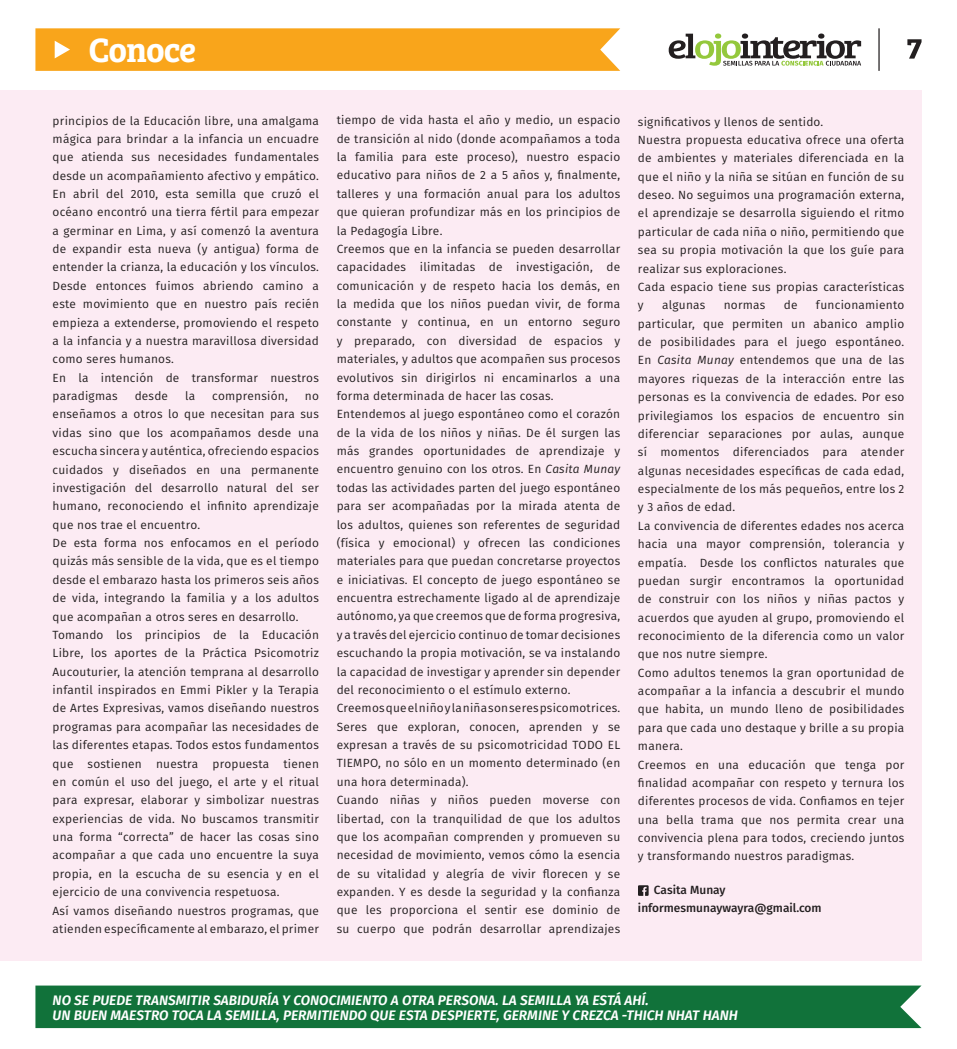
<style>
.page{position:relative;width:957px;height:1049px;background:#fff}
.page>*{position:absolute;margin:0;border:0;box-sizing:border-box;transform-origin:0 0}
.t1{font:600 35px "Bree Serif";letter-spacing:-.025em;color:#fff}
.t2{font:italic 600 13.75px/15px "Fira Sans";color:#fff}
.t3{font:11.88px/18.4px "Fira Sans";letter-spacing:.02em;color:#231f20}
.t4{font:500 11.88px/18.4px "Fira Sans";color:#231f20}
.s1{font-style:italic}
</style>
<div class="page">
<svg style="left:668px;top:34px;width:193px;height:32px"></svg>
<hr style="left:878px;top:28px;width:1px;height:43px;background:#231f20">
<div style="left:35px;top:985px;width:886px;height:43px;background:#11723a"></div>
<svg style="left:35px;top:28px;width:585px;height:43px;background:#f9a722"></svg>
<div style="left:0;top:90px;width:921px;height:870px;background:#fcebf3"></div>
<svg style="left:638px;top:885px;width:10px;height:11px"></svg>
<svg style="left:907px;top:39px;width:14px;height:20px"></svg>
<h1 class="t1" style="left:89px;top:23px;width:109px">Conoce</h1>
<p class="t3" style="left:53px;top:111px;width:268px">principios de la Educación libre, una amalgama mágica para brindar a la infancia un encuadre que atienda sus necesidades fundamentales desde un acompañamiento afectivo y empático.<br>En abril del 2010, esta semilla que cruzó el océano encontró una tierra fértil para empezar a germinar en Lima, y así comenzó la aventura de expandir esta nueva (y antigua) forma de entender la crianza, la educación y los vínculos.<br>Desde entonces fuimos abriendo camino a este movimiento que en nuestro país recién empieza a extenderse, promoviendo el respeto a la infancia y a nuestra maravillosa diversidad como seres humanos.<br>En la intención de transformar nuestros paradigmas</p>
<p class="t3" style="left:135px;top:387px;width:35px">desde</p>
<p class="t3" style="left:185px;top:387px;width:12px">la</p>
<p class="t3" style="left:212px;top:387px;width:77px">comprensión,</p>
<p class="t3" style="left:53px;top:387px;width:268px;text-indent:252px">no enseñamos a otros lo que necesitan para sus vidas sino que los acompañamos desde una escucha sincera y auténtica, ofreciendo espacios cuidados y diseñados en una permanente investigación del desarrollo natural del ser humano, reconociendo el infinito aprendizaje que nos trae el encuentro.<br>De esta forma nos enfocamos en el período quizás más sensible de la vida, que es el tiempo desde el embarazo hasta los primeros seis años de vida, integrando la familia y a los adultos que acompañan a otros seres en desarrollo.<br>Tomando los principios de la Educación Libre, los aportes de la Práctica Psicomotriz Aucouturier, la atención temprana al desarrollo infantil inspirados en Emmi Pikler y la Terapia de Artes Expresivas, vamos diseñando nuestros programas para acompañar las necesidades de las diferentes etapas. Todos estos fundamentos que sostienen nuestra propuesta tienen en común el uso del juego, el arte y el ritual para expresar, elaborar y simbolizar nuestras experiencias de vida. No buscamos transmitir una forma “correcta” de hacer las cosas sino acompañar a que cada uno encuentre la suya propia, en la escucha de su esencia y en el ejercicio de una convivencia respetuosa.<br>Así vamos diseñando nuestros programas, que atienden específicamente al embarazo, el primer</p>
<p class="t3" style="left:337px;top:111px;width:285px">tiempo de vida hasta el año y medio, un espacio de transición al nido (donde acompañamos a toda la familia para este proceso), nuestro espacio educativo para niños de 2 a 5 años y, finalmente, talleres y una formación anual para los adultos que quieran profundizar más en los principios de la Pedagogía Libre.<br>Creemos que en la infancia se pueden desarrollar capacidades ilimitadas de investigación, de comunicación y de respeto hacia los demás, en la medida que los niños puedan vivir, de forma constante y continua, en un entorno seguro y preparado, con diversidad de espacios y materiales, y adultos que acompañen sus procesos evolutivos sin dirigirlos ni encaminarlos a una forma determinada de hacer las cosas.<br>Entendemos al juego espontáneo como el corazón de la vida de los niños y niñas. De él surgen las más grandes oportunidades de aprendizaje y encuentro genuino con los otros. En <span class="s1">Casita Munay </span>todas las actividades parten del juego espontáneo para ser acompañadas por la mirada atenta de los adultos, quienes son referentes de seguridad (física y emocional) y ofrecen las condiciones materiales para que puedan concretarse proyectos e iniciativas. El concepto de juego espontáneo se encuentra estrechamente ligado al de aprendizaje autónomo, ya que creemos que de forma progresiva, y a través del ejercicio continuo de tomar decisiones escuchando la propia motivación, se va instalando la capacidad de investigar y aprender sin depender del reconocimiento o el estímulo externo.<br>Creemos que el niño y la niña son seres psicomotrices.<br>Seres que exploran, conocen, aprenden y se expresan a través de su psicomotricidad TODO EL TIEMPO, no sólo en un momento determinado (en una hora determinada).<br>Cuando niñas y niños pueden moverse con libertad, con la tranquilidad de que los adultos que los acompañan comprenden y promueven su necesidad de movimiento, vemos cómo la esencia de su vitalidad y alegría de vivir florecen y se expanden. Y es desde la seguridad y la confianza que les proporciona el sentir ese dominio de su cuerpo que podrán desarrollar aprendizajes</p>
<p class="t3" style="left:638px;top:112px;width:268px">significativos y llenos de sentido.<br>Nuestra propuesta educativa ofrece una oferta de ambientes y materiales diferenciada en la que el niño y la niña se sitúan en función de su deseo. No seguimos una programación externa, el aprendizaje se desarrolla siguiendo el ritmo particular de cada niña o niño, permitiendo que sea su propia motivación la que los guíe para realizar sus exploraciones.<br>Cada espacio tiene sus propias características y</p>
<p class="t3" style="left:638px;top:296px;width:268px;text-indent:178px">funcionamiento particular, que permiten un abanico amplio de posibilidades para el juego espontáneo.<br>En <span class="s1">Casita Munay</span> entendemos que una de las mayores riquezas de la interacción entre las personas es la convivencia de edades. Por eso privilegiamos los espacios de encuentro sin diferenciar separaciones por aulas, aunque sí momentos diferenciados para atender algunas necesidades específicas de cada edad, especialmente de los más pequeños, entre los 2 y 3 años de edad.<br>La convivencia de diferentes edades nos acerca hacia una mayor comprensión, tolerancia y empatía. Desde los conflictos naturales que puedan surgir encontramos la oportunidad de construir con los niños y niñas pactos y acuerdos que ayuden al grupo, promoviendo el reconocimiento de la diferencia como un valor que nos nutre siempre.<br>Como adultos tenemos la gran oportunidad de acompañar a la infancia a descubrir el mundo que habita, un mundo lleno de posibilidades para que cada uno destaque y brille a su propia manera.<br>Creemos en una educación que tenga por finalidad acompañar con respeto y ternura los diferentes procesos de vida. Confiamos en tejer una bella trama que nos permita crear una convivencia plena para todos, creciendo juntos y transformando nuestros paradigmas.</p>
<p class="t4" style="left:638px;top:880px;width:185px;text-indent:16px">Casita Munay informesmunaywayra@gmail.com</p>
<p class="t3" style="left:662px;top:296px;width:45px">algunas</p>
<p class="t3" style="left:724px;top:296px;width:43px">normas</p>
<p class="t3" style="left:784px;top:296px;width:15px">de</p>
<p class="t2" style="left:53px;top:992px;width:686px">NO SE PUEDE TRANSMITIR SABIDURÍA Y CONOCIMIENTO A OTRA PERSONA. LA SEMILLA YA ESTÁ AHÍ.<br>UN BUEN MAESTRO TOCA LA SEMILLA, PERMITIENDO QUE ESTA DESPIERTE, GERMINE Y CREZCA -THICH NHAT HANH</p>
</div>
